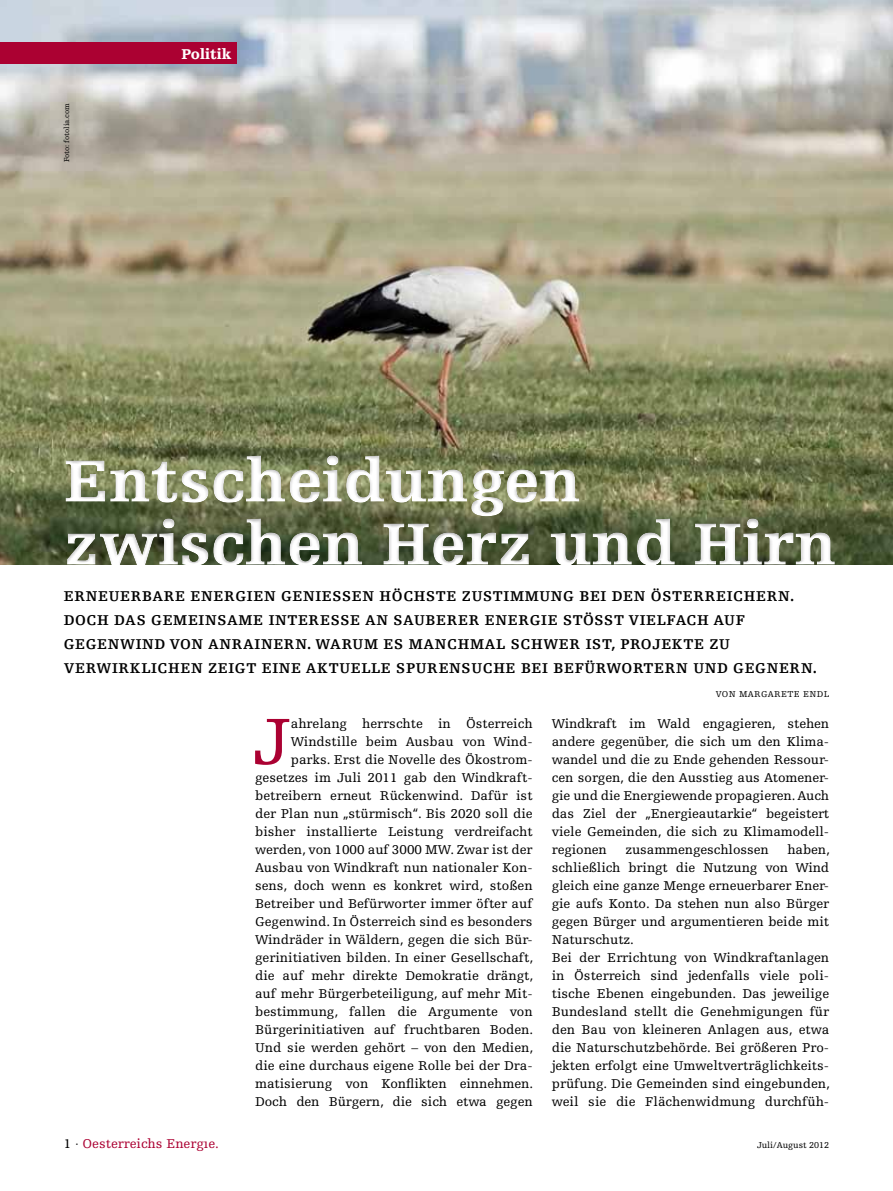
<style>
.page{position:relative;width:893px;height:1191px;background:#fff}
.page>*{position:absolute;margin:0;border:0;box-sizing:border-box;transform-origin:0 0}
.t1{font:68.7px "Egyptienne FLT Std";color:#ab0132}
.t2{font:900 63px/63px "Egyptienne FLT Std";color:#fff}
.t3{font:700 15px/24px "Egyptienne FLT Std";letter-spacing:.04em;color:#000}
.t4{font:900 15px "Egyptienne FLT Std";color:#fff}
.t5{font:13.5px/18px "Egyptienne FLT Std";color:#000;text-align:right}
.t6{font:13.5px "Egyptienne FLT Std";color:#ab0132}
.t7{font:9px "Egyptienne FLT Std";letter-spacing:.04em;color:#000}
.t8{font:9px "Egyptienne FLT Std";color:#000}
.t9{font:7.5px "Egyptienne FLT Std";color:#000}
.s1{color:#000}
</style>
<div class="page">
<img style="left:0;top:0;width:893px;height:564px">
<div style="left:0;top:43px;width:236px;height:21px;background:#ab0132"></div>
<div style="left:61px;top:458px;width:779px;height:113px;background:#fff"></div>
<div style="left:61px;top:451px;width:778px;height:115px;background:#000;opacity:.5"></div>
<p class="t9" style="left:63px;top:162px;width:61px;rotate:-90deg">Foto: fotolia.com</p>
<p class="t4" style="left:181px;top:45px;width:52px">Politik</p>
<h2 class="t2" style="left:64px;top:450px;width:774px">Entscheidungen zwischen Herz und Hirn</h2>
<p class="t3" style="left:64px;top:584px;width:732px">ERNEUERBARE ENERGIEN GENIESSEN HÖCHSTE ZUSTIMMUNG BEI DEN ÖSTERREICHERN.<br>DOCH DAS GEMEINSAME INTERESSE</p>
<p class="t3" style="left:64px;top:608px;width:755px;text-indent:301px">AN SAUBERER ENERGIE STÖSST VIELFACH AUF<br>GE GENWIND VON ANRAINERN. WARUM ES MANCHMAL SCHWER IST, PROJEKTE ZU<br>VERWIRKLICHEN ZEIGT EINE AKTUELLE SPURENSUCHE BEI BEFÜRWORTERN UND GE GNERN.</p>
<p class="t7" style="left:716px;top:689px;width:115px">Von Margare te Endl</p>
<h1 class="t1" style="left:253px;top:703px;width:40px">J</h1>
<p class="t5" style="left:255px;top:714px;width:280px">ahrelang herrschte in Österreich Windstille beim Ausbau von Wind&shy;parks. Erst die Novelle des Ökostrom&shy;gesetzes im Juli 2011 gab den Windkraft&shy;betreibern erneut Rückenwind. Dafür ist der Plan nun „stürmisch“. Bis 2020 soll die bisher installierte Leistung verdreifacht werden, von 1000 auf 3000 MW. Zwar ist der Ausbau von Windkraft nun nationaler Kon&shy;sens, doch wenn es konkret wird, stoßen Betreiber und Befürworter immer öfter auf Gegenwind. In Österreich sind es besonders Windräder in Wäldern, gegen die sich Bür&shy;gerinitiativen bilden. In einer Gesellschaft, die auf mehr direkte Demokratie drängt, auf mehr Bürgerbeteiligung, auf mehr Mit&shy;bestimmung, fallen die Argumente von Bürgerinitiativen auf fruchtbaren Boden.<br>Und sie werden gehört – von den Medien, die eine durchaus eigene Rolle bei der Dra&shy;matisierung von Konflikten einnehmen.<br>Doch den Bürgern, die sich etwa gegen</p>
<p class="t5" style="left:552px;top:714px;width:279px;text-align:justify">Windkraft im Wald engagieren, stehen andere gegenüber, die sich um den Klima&shy;wandel und die zu Ende gehenden Ressour&shy;cen sorgen, die den Ausstieg aus Atomener&shy;gie und die Energiewende propagieren. Auch das Ziel der „Energieautarkie“ begeistert viele Gemeinden, die sich zu Klimamodell&shy;regionen</p>
<p class="t5" style="left:552px;top:840px;width:280px;text-align:left;text-indent:236px">haben, schließlich bringt die Nutzung von Wind gleich eine ganze Menge erneuerbarer Ener&shy;gie aufs Konto. Da stehen nun also Bürger gegen Bürger und argumentieren beide mit Naturschutz.<br>Bei der Errichtung von Windkraftanlagen in Österreich sind jedenfalls viele poli&shy;tische Ebenen eingebunden. Das jeweilige Bundesland stellt die Genehmigungen für den Bau von kleineren Anlagen aus, etwa die Naturschutzbehörde. Bei größeren Pro&shy;jekten erfolgt eine Umweltverträglichkeits&shy;prüfung. Die Gemeinden sind eingebunden, weil sie die Flächenwidmung durchfüh-</p>
<p class="t5" style="left:625px;top:840px;width:145px">zusammengeschlossen</p>
<p class="t6" style="left:64px;top:1136px;width:157px"><span class="s1">1 ·</span> Oesterreichs Energıe.</p>
<p class="t8" style="left:757px;top:1140px;width:74px">Juli/August 2012</p>
</div>
